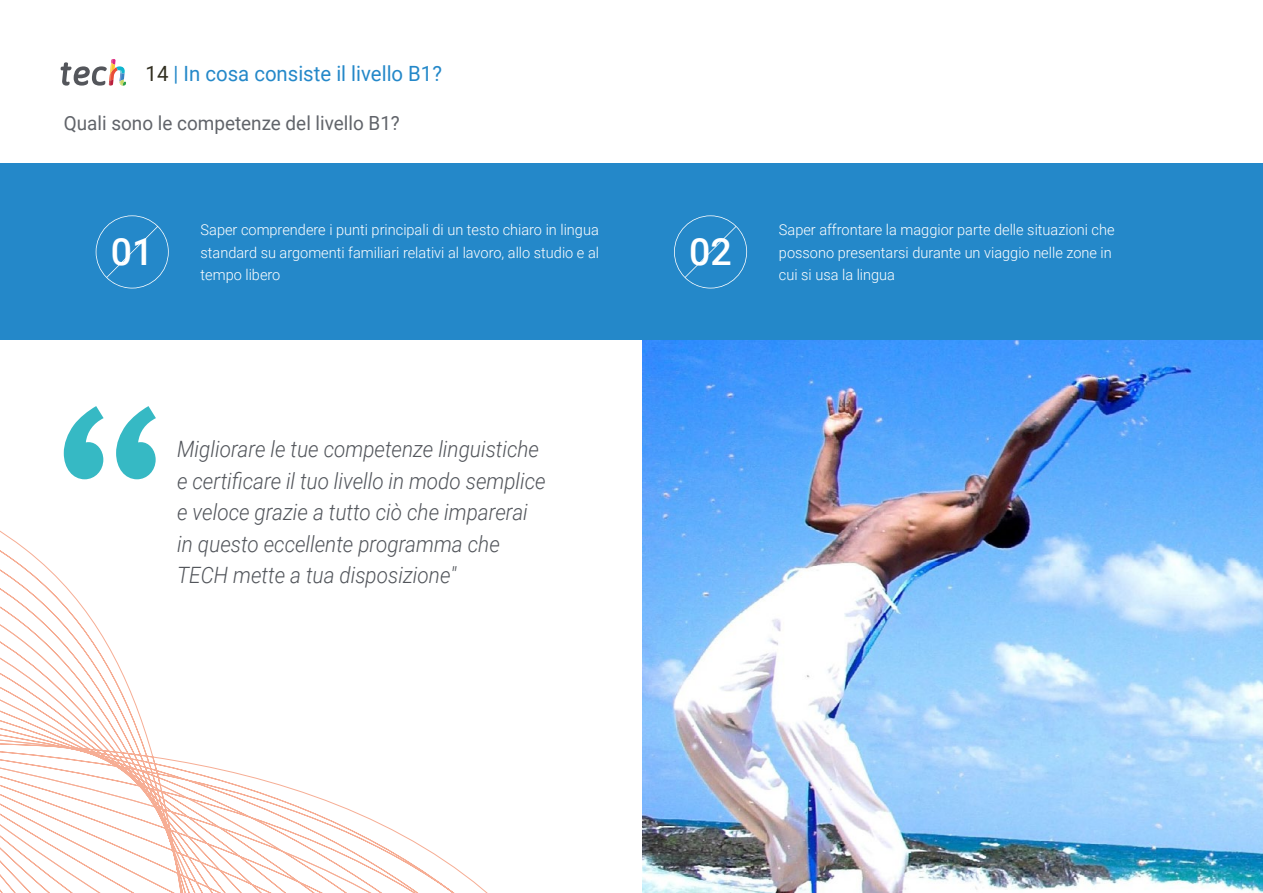
<style>
.page{position:relative;width:1263px;height:893px;background:#fff}
.page>*{position:absolute;margin:0;border:0;box-sizing:border-box;transform-origin:0 0}
.t1{font:500 37.5px "Roboto";color:#fff}
.t2{font:italic 300 22.5px/31.5px "Roboto";color:#52555b;scale:.92 1}
.t3{font:21px "Roboto";color:#2488c9}
.t4{font:19.5px "Roboto";color:#61646a}
.t5{font:300 15px/22.5px "Roboto";color:#fff;text-align:justify}
.s1{color:#312e20}
</style>
<div class="page">
<svg style="left:61px;top:59px;width:65px;height:27px"></svg>
<div style="left:0;top:164px;width:1263px;height:176px;background:#2488c9"></div>
<svg style="left:96px;top:215px;width:73px;height:73px"></svg>
<svg style="left:674px;top:215px;width:73px;height:73px"></svg>
<svg style="left:0;top:530px;width:488px;height:363px"></svg>
<svg style="left:64px;top:406px;width:92px;height:73px"></svg>
<img style="left:642px;top:340px;width:621px;height:553px">
<h3 class="t3" style="left:146px;top:59px;width:298px"><span class="s1">14</span> | In cosa consiste il livello B1?</h3>
<h3 class="t4" style="left:64px;top:109px;width:338px">Quali sono le competenze del livello B1?</h3>
<p class="t5" style="left:201px;top:218px;width:400px">Saper comprendere i punti principali di un testo chiaro in lingua standard su argomenti familiari relativi al lavoro, allo studio e al tempo libero</p>
<p class="t5" style="left:779px;top:218px;width:337px;text-align:left">Saper affrontare la maggior parte delle situazioni che possono presentarsi durante un viaggio nelle zone in cui si usa la lingua</p>
<h1 class="t1" style="left:111px;top:225px;width:44px">01</h1>
<h1 class="t1" style="left:689px;top:225px;width:44px">02</h1>
<h2 class="t2" style="left:177px;top:433px;width:402px">Migliorare le tue competenze linguistiche e certificare il tuo livello in modo semplice e veloce grazie a tutto ciò che imparerai in questo eccellente programma che TECH mette a tua disposizione"</h2>
</div>
